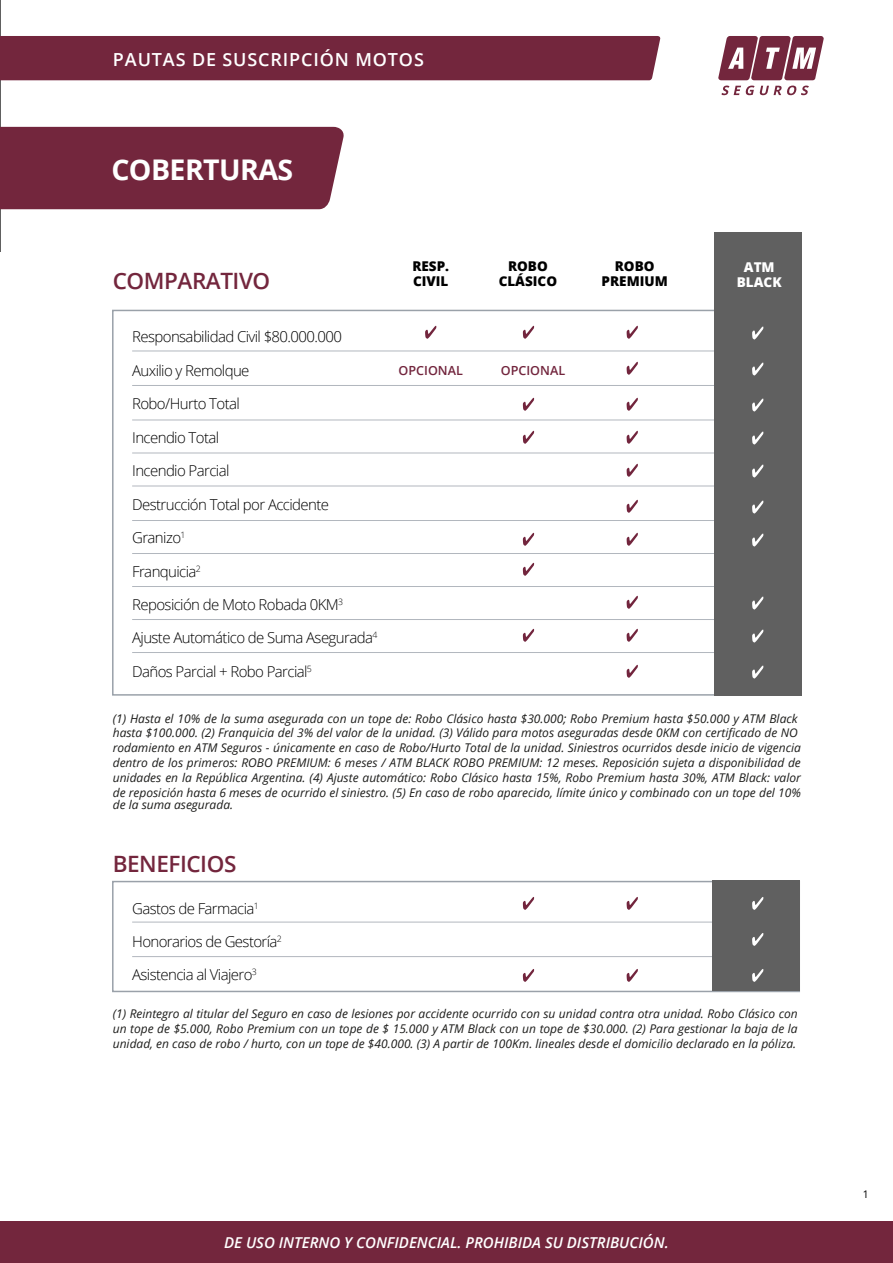
<style>
.page{position:relative;width:893px;height:1263px;background:#fff}
.page>*{position:absolute;margin:0;border:0;box-sizing:border-box;transform-origin:0 0}
.t1{font:700 28.5px "Open Sans";letter-spacing:-.02em;color:#fff}
.t2{font:600 22.5px "Open Sans";letter-spacing:-.02em;color:#73263d}
.t3{font:600 18px "Open Sans";letter-spacing:.05em;color:#fff}
.t4{font:300 15px "Open Sans";letter-spacing:-.04em;color:#000}
.t5{font:italic 600 15px "Open Sans";color:#fff}
.t6{font:800 13.5px/15px "Open Sans";color:#000}
.t7{font:800 13.5px/15px "Open Sans";color:#fff;text-align:center}
.t8{font:600 12.6px "Open Sans";color:#72253d}
.t9{font:italic 12px/14.9px "Open Sans";color:#1d1d1b}
.t10{font:10.5px "Open Sans";color:#000}
</style>
<div class="page">
<hr style="left:0;top:0;width:1px;height:251px;background:#606060">
<div style="left:0;top:127px;width:344px;height:82px;background:#73263d"></div>
<div style="left:0;top:1222px;width:893px;height:41px;background:#73263d"></div>
<svg style="left:718px;top:36px;width:106px;height:44px"></svg>
<svg style="left:721px;top:86px;width:88px;height:9px"></svg>
<div style="left:0;top:36px;width:660px;height:44px;background:#73263d"></div>
<hr style="left:132px;top:351px;width:663px;height:1px;background:#b2b7be">
<hr style="left:132px;top:385px;width:663px;height:1px;background:#b2b7be">
<hr style="left:132px;top:420px;width:663px;height:1px;background:#b2b7be">
<hr style="left:132px;top:453px;width:663px;height:1px;background:#b2b7be">
<hr style="left:132px;top:486px;width:663px;height:1px;background:#b2b7be">
<hr style="left:132px;top:520px;width:663px;height:1px;background:#b2b7be">
<hr style="left:132px;top:553px;width:663px;height:1px;background:#b2b7be">
<hr style="left:132px;top:586px;width:663px;height:1px;background:#b2b7be">
<hr style="left:132px;top:619px;width:663px;height:1px;background:#b2b7be">
<hr style="left:132px;top:652px;width:663px;height:1px;background:#b2b7be">
<div style="left:714px;top:232px;width:87px;height:464px;background:#606060"></div>
<svg style="left:752px;top:327px;width:11px;height:12px"></svg>
<svg style="left:752px;top:363px;width:11px;height:12px"></svg>
<svg style="left:752px;top:399px;width:11px;height:12px"></svg>
<svg style="left:752px;top:432px;width:11px;height:12px"></svg>
<svg style="left:752px;top:465px;width:11px;height:12px"></svg>
<svg style="left:752px;top:501px;width:11px;height:12px"></svg>
<svg style="left:752px;top:534px;width:11px;height:12px"></svg>
<svg style="left:752px;top:597px;width:11px;height:12px"></svg>
<svg style="left:752px;top:630px;width:11px;height:12px"></svg>
<svg style="left:752px;top:666px;width:11px;height:12px"></svg>
<svg style="left:627px;top:326px;width:11px;height:13px"></svg>
<svg style="left:627px;top:362px;width:11px;height:13px"></svg>
<svg style="left:627px;top:398px;width:11px;height:13px"></svg>
<svg style="left:627px;top:431px;width:11px;height:13px"></svg>
<svg style="left:627px;top:464px;width:11px;height:13px"></svg>
<svg style="left:627px;top:500px;width:11px;height:13px"></svg>
<svg style="left:627px;top:533px;width:11px;height:13px"></svg>
<svg style="left:627px;top:596px;width:11px;height:13px"></svg>
<svg style="left:627px;top:629px;width:11px;height:13px"></svg>
<svg style="left:627px;top:665px;width:11px;height:13px"></svg>
<svg style="left:523px;top:326px;width:11px;height:13px"></svg>
<svg style="left:523px;top:398px;width:11px;height:13px"></svg>
<svg style="left:523px;top:431px;width:11px;height:13px"></svg>
<svg style="left:523px;top:533px;width:11px;height:13px"></svg>
<svg style="left:523px;top:563px;width:11px;height:13px"></svg>
<svg style="left:523px;top:629px;width:11px;height:13px"></svg>
<svg style="left:425px;top:326px;width:11px;height:13px"></svg>
<div style="left:112px;top:881px;width:688px;height:111px;border:2px solid #9aa1a9"></div>
<hr style="left:132px;top:922px;width:663px;height:1px;background:#b2b7be">
<hr style="left:132px;top:956px;width:663px;height:1px;background:#b2b7be">
<div style="left:712px;top:880px;width:87px;height:111px;background:#606060"></div>
<svg style="left:752px;top:897px;width:11px;height:13px"></svg>
<svg style="left:752px;top:933px;width:11px;height:13px"></svg>
<svg style="left:752px;top:969px;width:11px;height:13px"></svg>
<svg style="left:627px;top:897px;width:11px;height:13px"></svg>
<svg style="left:627px;top:969px;width:11px;height:13px"></svg>
<svg style="left:523px;top:897px;width:11px;height:13px"></svg>
<svg style="left:523px;top:969px;width:11px;height:13px"></svg>
<h3 class="t3" style="left:113px;top:47px;width:312px">PAUTAS DE SUSCRIPCIÓN MOTOS</h3>
<h1 class="t1" style="left:111px;top:149px;width:183px">COBERTURAS</h1>
<p class="t6" style="left:615px;top:258px;width:41px">ROBO</p>
<p class="t6" style="left:499px;top:258px;width:60px;text-align:center">ROBO<br>CLÁSICO</p>
<p class="t7" style="left:737px;top:259px;width:46px">ATM<br>BLACK</p>
<p class="t6" style="left:412px;top:258px;width:38px">RESP.<br>CIVIL</p>
<h2 class="t2" style="left:113px;top:266px;width:159px">COMPARATIVO</h2>
<p class="t6" style="left:602px;top:273px;width:68px">PREMIUM</p>
<p class="t4" style="left:132px;top:327px;width:211px">Responsabilidad Civil $80.000.000</p>
<p class="t4" style="left:132px;top:360px;width:119px">Auxilio y Remolque</p>
<p class="t4" style="left:132px;top:394px;width:109px">Robo/Hurto Total</p>
<p class="t4" style="left:132px;top:427px;width:89px">Incendio Total</p>
<p class="t4" style="left:132px;top:460px;width:99px">Incendio Parcial</p>
<p class="t4" style="left:132px;top:494px;width:198px">Destrucción Total por Accidente</p>
<p class="t4" style="left:132px;top:527px;width:55px">Granizo<sup>1</sup></p>
<p class="t4" style="left:132px;top:561px;width:70px">Franquicia<sup>2</sup></p>
<p class="t4" style="left:132px;top:594px;width:212px">Reposición de Moto Robada 0KM<sup>3</sup></p>
<p class="t4" style="left:132px;top:628px;width:247px">Ajuste Automático de Suma Asegurada<sup>4</sup></p>
<p class="t4" style="left:132px;top:661px;width:181px">Daños Parcial + Robo Parcial<sup>5</sup></p>
<p class="t8" style="left:399px;top:362px;width:66px">OPCIONAL</p>
<p class="t8" style="left:501px;top:362px;width:66px">OPCIONAL</p>
<p class="t9" style="left:113px;top:710px;width:690px">(1) Hasta el 10% de la suma asegurada con un tope de: Robo Clásico hasta $30.000; Robo Premium hasta $50.000 y ATM Black hasta $100.000. (2) Franquicia del 3% del valor de la unidad. (3) Válido para motos aseguradas desde 0KM con certificado de NO rodamiento en ATM Seguros - únicamente en caso de Robo/Hurto Total de la unidad. Siniestros ocurridos desde inicio de vigencia dentro de los primeros: ROBO PREMIUM: 6 meses / ATM BLACK ROBO PREMIUM: 12 meses. Reposición sujeta a disponibilidad de unidades en la República Argentina. (4) Ajuste automático: Robo Clásico hasta 15%, Robo Premium hasta 30%, ATM Black: valor de reposición hasta 6 meses de ocurrido el siniestro. (5) En caso de robo aparecido, límite único y combinado con un tope del 10%</p>
<p class="t9" style="left:113px;top:796px;width:122px">de la suma asegurada.</p>
<h2 class="t2" style="left:113px;top:848px;width:125px">BENEFICIOS</h2>
<p class="t4" style="left:132px;top:898px;width:128px">Gastos de Farmacia<sup>1</sup></p>
<p class="t4" style="left:132px;top:931px;width:151px">Honorarios de Gestoría<sup>2</sup></p>
<p class="t4" style="left:132px;top:965px;width:126px">Asistencia al Viajero<sup>3</sup></p>
<p class="t9" style="left:113px;top:1006px;width:686px;text-align:justify">(1) Reintegro al titular del Seguro en caso de lesiones por accidente ocurrido con su unidad contra otra unidad. Robo Clásico con un tope de $5.000, Robo Premium con un tope de $ 15.000 y ATM Black con un tope de $30.000. (2) Para gestionar la baja de la unidad, en caso de robo / hurto, con un tope de $40.000. (3) A partir de 100Km. lineales desde el domicilio declarado en la póliza.</p>
<p class="t5" style="left:224px;top:1232px;width:446px">DE USO INTERNO Y CONFIDENCIAL. PROHIBIDA SU DISTRIBUCIÓN.</p>
<p class="t10" style="left:863px;top:1187px;width:8px">1</p>
</div>
